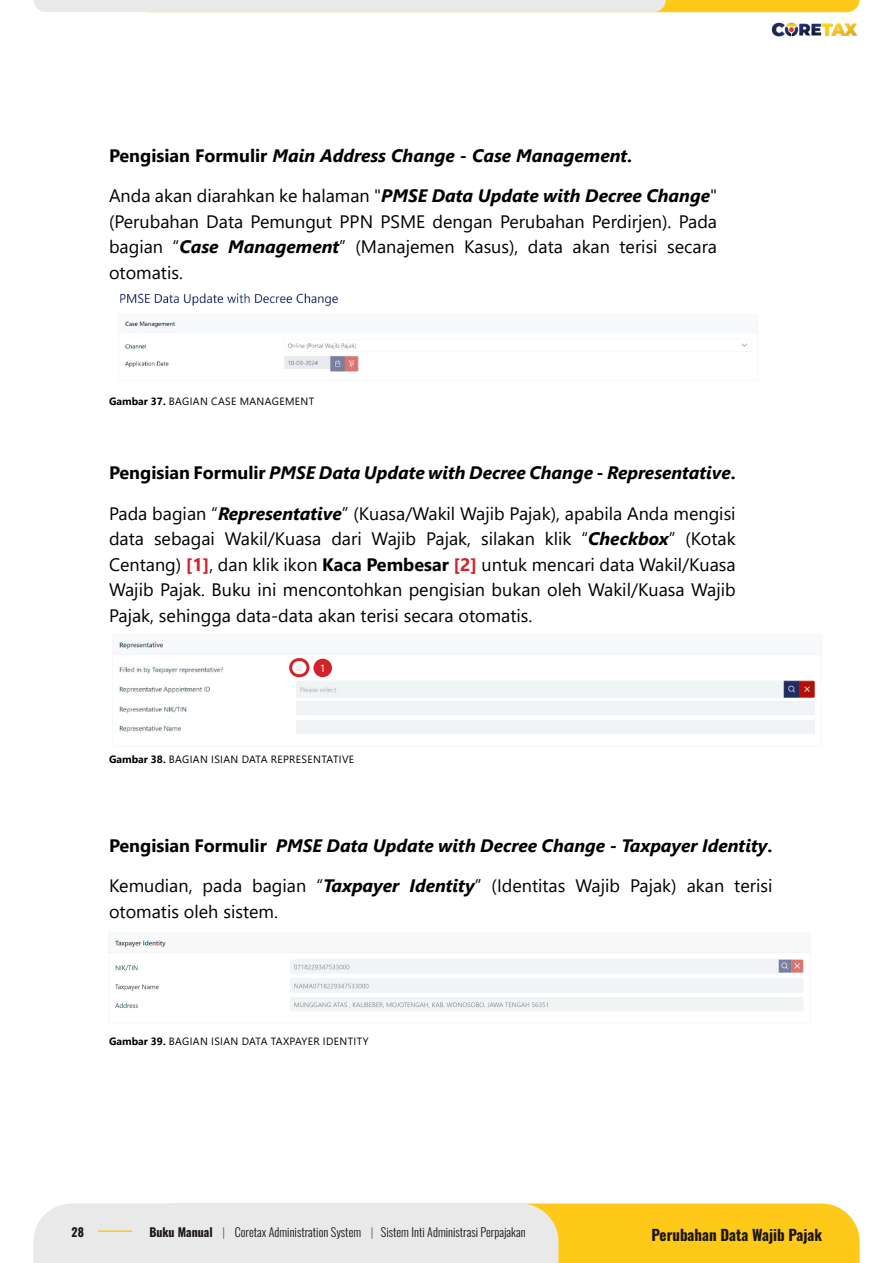
<style>
.page{position:relative;width:893px;height:1263px;background:#fff}
.page>*{position:absolute;margin:0;border:0;box-sizing:border-box;transform-origin:0 0}
.Body_Teks_Utama{font:18px/25.5px "Segoe UI";color:#000;text-align:justify}
.Body_Teks_Utama-2{font:italic 700 18px "Segoe UI";color:#000}
.t1{font:700 15px "Oswald";color:#1b1513}
.t2{font:300 12px "Oswald";color:#1b1513}
.t3{font:700 12px "Oswald";color:#1b1513}
.Keterangan_Tabel_Gam{font:10.5px "Segoe UI";letter-spacing:.035em;color:#000}
.s1{font-style:normal}
.s2{font-weight:700;font-style:italic}
.s3{font-weight:700}
.s4{font-weight:700;color:#d1232a}
.s5{color:#586187}
</style>
<div class="page">
<img style="left:112px;top:641px;width:710px;height:93px">
<div style="left:313px;top:659px;width:19px;height:18px;background:#d1232a;border-radius:50%"></div>
<div style="left:289px;top:658px;width:20px;height:19px;border:3px solid #d1232a;border-radius:8px"></div>
<img style="left:108px;top:933px;width:702px;height:90px">
<img style="left:120px;top:293px;width:638px;height:79px">
<svg style="left:33px;top:1203px;width:827px;height:60px"></svg>
<hr style="left:98px;top:1230px;width:34px;height:2px;background:#fec91b">
<svg style="left:33px;top:0;width:827px;height:12px"></svg>
<img style="left:771px;top:22px;width:86px;height:15px">
<p class="Body_Teks_Utama-2" style="left:109px;top:139px;width:525px"><span class="s1">Pengisian Formulir</span> Main Address Change <span class="s1">-</span> Case Management<span class="s1">.</span></p>
<p class="Body_Teks_Utama" style="left:109px;top:182px;width:610px">Anda akan diarahkan ke halaman "<span class="s2">PMSE Data Update with Decree Change</span>" (Perubahan Data Pemungut PPN PSME dengan Perubahan Perdirjen). Pada bagian “<span class="s2">Case Management</span>” (Manajemen Kasus), data akan terisi secara otomatis.</p>
<p class="Keterangan_Tabel_Gam" style="left:109px;top:392px;width:207px"><span class="s3">Gambar 37.</span> BAGIAN CASE MANAGEMENT</p>
<p class="Body_Teks_Utama-2" style="left:109px;top:456px;width:628px"><span class="s1">Pengisian Formulir</span> PMSE Data Update with Decree Change <span class="s1">-</span> Representative<span class="s1">.</span></p>
<p class="Body_Teks_Utama" style="left:109px;top:499px;width:628px">Pada bagian “<span class="s2">Representative</span>” (Kuasa/Wakil Wajib Pajak), apabila Anda mengisi data sebagai Wakil/Kuasa dari Wajib Pajak, silakan klik “<span class="s2">Checkbox</span>” (Kotak Centang) <span class="s4">[1]</span>, dan klik ikon <span class="s3">Kaca Pembesar</span> <span class="s4">[2]</span> untuk mencari data Wakil/Kuasa Wajib Pajak. Buku ini mencontohkan pengisian bukan oleh Wakil/Kuasa Wajib Pajak, sehingga data-data akan terisi secara otomatis.</p>
<p class="Keterangan_Tabel_Gam" style="left:109px;top:750px;width:247px"><span class="s3">Gambar 38.</span> BAGIAN ISIAN DATA REPRESENTATIVE</p>
<p class="Body_Teks_Utama-2" style="left:109px;top:828px;width:665px"><span class="s1">Pengisian Formulir</span> PMSE Data Update with Decree Change - Taxpayer Identity<span class="s1">.</span></p>
<p class="Body_Teks_Utama" style="left:109px;top:871px;width:665px">Kemudian, pada bagian “<span class="s2">Taxpayer Identity</span>” (Identitas Wajib Pajak) akan terisi otomatis oleh sistem.</p>
<p class="Keterangan_Tabel_Gam" style="left:109px;top:1031px;width:261px"><span class="s3">Gambar 39.</span> BAGIAN ISIAN DATA TAXPAYER IDENTITY</p>
<p class="t3" style="left:72px;top:1226px;width:14px">28</p>
<p class="t2" style="left:149px;top:1221px;width:378px"><span class="s3">Buku Manual</span> <span class="s5">|</span> Coretax Administration System <span class="s5">|</span> Sistem Inti Administrasi Perpajakan</p>
<p class="t1" style="left:651px;top:1226px;width:172px">Perubahan Data Wajib Pajak</p>
</div>
